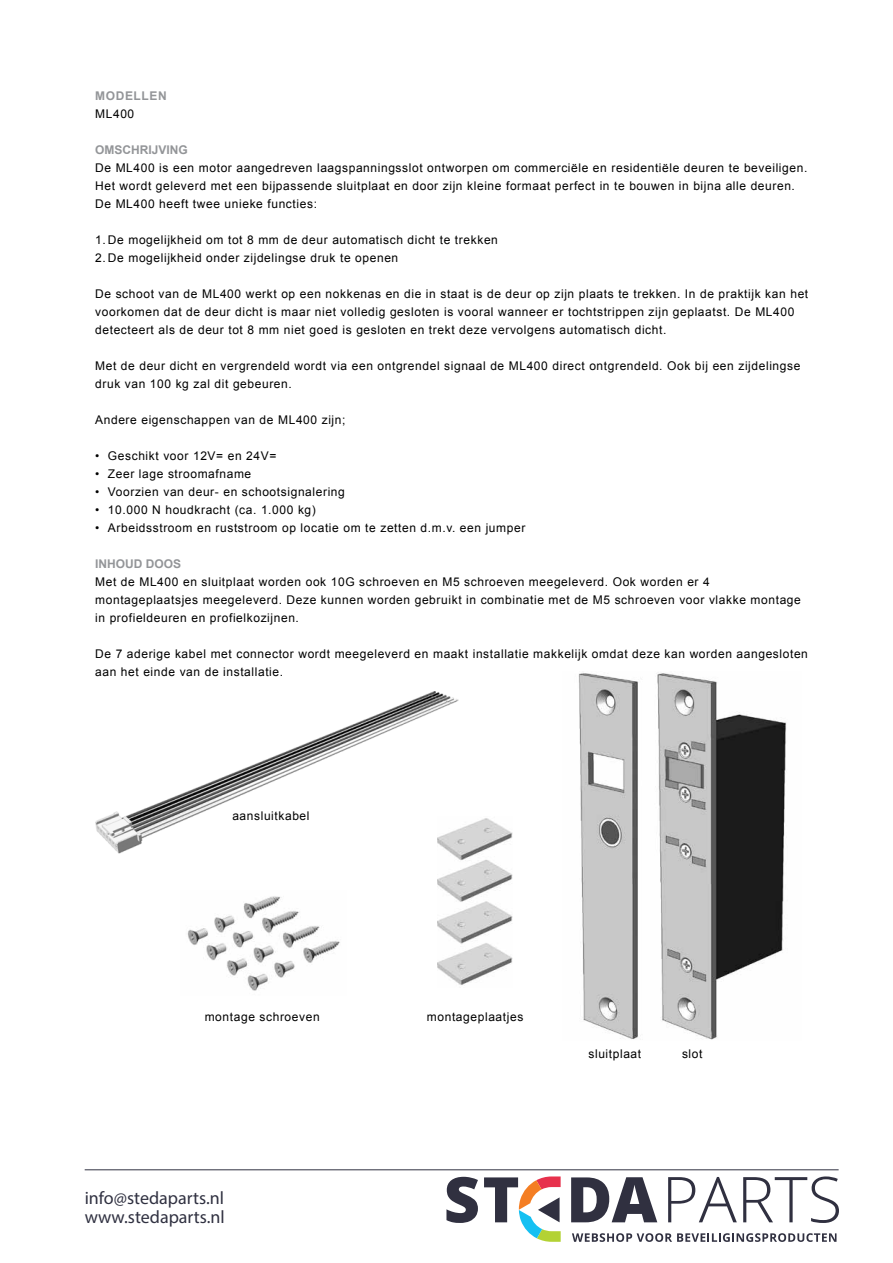
<style>
.page{position:relative;width:893px;height:1263px;background:#fff}
.page>*{position:absolute;margin:0;border:0;box-sizing:border-box;transform-origin:0 0}
.t1{font:18px/19.5px "Myriad Pro";color:#303141}
.t2{font:12px/18px "Arial";letter-spacing:.05em;color:#000}
.t3{font:700 12px "Arial";color:#939598}
.t4{font:700 12px "Arial";letter-spacing:.05em;color:#939598}
</style>
<div class="page">
<img style="left:95px;top:691px;width:363px;height:163px">
<img style="left:578px;top:673px;width:208px;height:367px">
<img style="left:187px;top:896px;width:153px;height:95px">
<img style="left:437px;top:816px;width:75px;height:169px">
<svg style="left:572px;top:1233px;width:264px;height:9px"></svg>
<svg style="left:446px;top:1177px;width:32px;height:46px"></svg>
<svg style="left:571px;top:1177px;width:86px;height:45px"></svg>
<svg style="left:668px;top:1177px;width:69px;height:45px"></svg>
<svg style="left:743px;top:1176px;width:96px;height:47px"></svg>
<svg style="left:484px;top:1176px;width:77px;height:66px"></svg>
<hr style="left:85px;top:1169px;width:754px;height:1px;background:#303141">
<p class="t4" style="left:95px;top:88px;width:73px">MODELLEN</p>
<p class="t2" style="left:95px;top:105px;width:41px">ML400</p>
<p class="t3" style="left:95px;top:142px;width:94px">OMSCHRIJVING</p>
<p class="t2" style="left:95px;top:159px;width:714px">De ML400 is een motor aangedreven laagspanningsslot ontworpen om commerciële en residentiële deuren te beveiligen.<br>Het wordt geleverd met een bijpassende sluitplaat en door zijn kleine formaat perfect in te bouwen in bijna alle deuren.<br>De ML400 heeft twee unieke functies:</p>
<p class="t2" style="left:95px;top:231px;width:404px">1.De mogelijkheid om tot 8 mm de deur automatisch dicht te trekken<br>2.De mogelijkheid onder zijdelingse druk te openen</p>
<p class="t2" style="left:95px;top:285px;width:715px">De schoot van de ML400 werkt op een nokkenas en die in staat is de deur op zijn plaats te trekken. In de praktijk kan het voorkomen dat de deur dicht is maar niet volledig gesloten is vooral wanneer er tochtstrippen zijn geplaatst. De ML400 detecteert als de deur tot 8 mm niet goed is gesloten en trekt deze vervolgens automatisch dicht.</p>
<p class="t2" style="left:95px;top:357px;width:707px">Met de deur dicht en vergrendeld wordt via een ontgrendel signaal de ML400 direct ontgrendeld. Ook bij een zijdelingse druk van 100 kg zal dit gebeuren.</p>
<p class="t2" style="left:95px;top:411px;width:252px">Andere eigenschappen van de ML400 zijn;</p>
<p class="t2" style="left:108px;top:447px;width:170px">Geschikt voor 12V= en 24V=</p>
<p class="t2" style="left:95px;top:447px;width:6px">•</p>
<p class="t2" style="left:95px;top:465px;width:6px">•</p>
<p class="t2" style="left:108px;top:465px;width:145px">Zeer lage stroomafname</p>
<p class="t2" style="left:95px;top:483px;width:6px">•</p>
<p class="t2" style="left:108px;top:483px;width:238px">Voorzien van deur- en schootsignalering</p>
<p class="t2" style="left:95px;top:501px;width:6px">•</p>
<p class="t2" style="left:108px;top:501px;width:209px">10.000 N houdkracht (ca. 1.000 kg(</p>
<p class="t2" style="left:108px;top:519px;width:419px">Arbeidsstroom en ruststroom op locatie om te zetten d m. .v. een jumper</p>
<p class="t2" style="left:95px;top:519px;width:6px">•</p>
<p class="t3" style="left:95px;top:556px;width:88px">INHOUD DOOS</p>
<p class="t2" style="left:95px;top:573px;width:707px">Met de ML400 en sluitplaat worden ook 10G schroeven en M5 schroeven meegeleverd. Ook worden er 4 montageplaatsjes meegeleverd. Deze kunnen worden gebruikt in combinatie met de M5 schroeven voor vlakke montage in profieldeuren en profielkozijnen.</p>
<p class="t2" style="left:95px;top:645px;width:714px">De 7 aderige kabel met connector wordt meegeleverd en maakt installatie makkelijk omdat deze kan worden aangesloten aan het einde van de installatie.</p>
<p class="t2" style="left:232px;top:807px;width:79px">aansluitkabel</p>
<p class="t2" style="left:205px;top:1008px;width:116px">montage schroeven</p>
<h1 class="t1" style="left:85px;top:1188px;width:142px">info@stedaparts.nl www.stedaparts.nl</h1>
<p class="t2" style="left:427px;top:1008px;width:98px">montageplaatjes</p>
<p class="t2" style="left:588px;top:1045px;width:54px">sluitplaat</p>
<p class="t2" style="left:682px;top:1045px;width:22px">slot</p>
</div>
